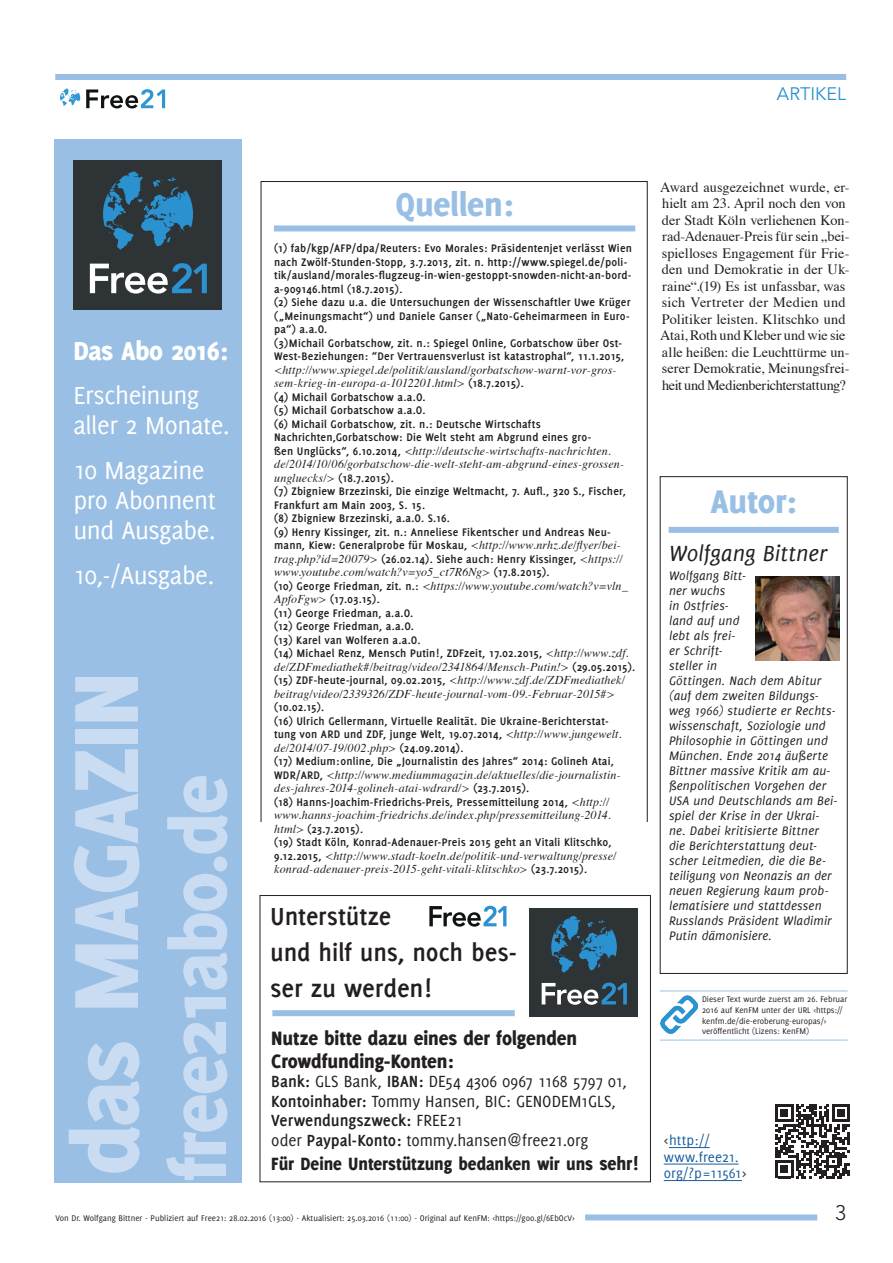
<style>
.page{position:relative;width:893px;height:1263px;background:#fff}
.page>*{position:absolute;margin:0;border:0;box-sizing:border-box;transform-origin:0 0}
.t1{font:800 99.6px "Delicious";letter-spacing:-.02em;color:#c9dcf1}
.t2{font:800 84.6px "Delicious";letter-spacing:-.025em;color:#c9dcf1}
.Autor_und_Quelle_Rub{font:800 36px "Delicious";letter-spacing:-.005em;color:#9abfe5}
.t3{font:800 28.5px "Delicious";letter-spacing:-.015em;color:#fff}
.t4{font:27px "Delicious";letter-spacing:-.015em;color:#fff}
.t5{font:700 27px/36px "Delicious";letter-spacing:-.005em;color:#231f20}
.Autor__Name__Autoren{font:italic 24px "Delicious";letter-spacing:-.005em;color:#231f20}
.t6{font:800 21.3px/23px "Delicious";letter-spacing:-.005em;color:#231f20}
.t7{font:300 21px "Avenir";color:#231f20}
.t8{font:800 19.5px "Delicious";letter-spacing:-.005em;color:#231f20;scale:.95 1}
.t9{font:18px "Avenir";color:#2a92d0}
.t10{font:17.7px/19.5px "Delicious";letter-spacing:-.005em;color:#231f20}
.t11{font:15px/16.5px "Delicious";color:#175d9e}
.t12{font:14.25px/16.5px "Times";color:#231f20}
.Autor__Beschreibung{font:italic 13.5px/15px "Delicious";letter-spacing:.01em;color:#231f20}
.t13{font:700 12px/13.5px "Delicious";letter-spacing:.015em;color:#231f20}
.t14{font:italic 12px/13.5px "Times";letter-spacing:.015em;color:#231f20}
.Link-Original{font:9px/10.8px "Delicious";color:#231f20}
.s1{font-family:"Times";font-weight:400;font-style:italic}
.s2{font-family:"Delicious";font-weight:700;font-style:normal}
.s3{font-weight:700}
.s4{font-size:20.1px}
.s5{color:#231f20}
</style>
<div class="page">
<div style="left:55px;top:74px;width:791px;height:6px;background:#9abfe5"></div>
<div style="left:585px;top:1214px;width:232px;height:6px;background:#9abfe5"></div>
<svg style="left:86px;top:89px;width:79px;height:19px"></svg>
<svg style="left:60px;top:88px;width:20px;height:18px"></svg>
<svg style="left:775px;top:1104px;width:75px;height:74px"></svg>
<hr style="left:669px;top:1147px;width:41px;height:1px;background:#175d9e">
<hr style="left:664px;top:1164px;width:75px;height:1px;background:#175d9e">
<hr style="left:664px;top:1180px;width:78px;height:1px;background:#175d9e">
<div style="left:669px;top:527px;width:170px;height:6px;background:#9abfe5"></div>
<div style="left:660px;top:476px;width:188px;height:498px;border:1px solid #231f20"></div>
<img style="left:756px;top:577px;width:83px;height:83px">
<div style="left:54px;top:139px;width:187px;height:1043px;background:#9abfe5"></div>
<div style="left:73px;top:161px;width:149px;height:149px;background:#2e3336"></div>
<svg style="left:103px;top:171px;width:90px;height:79px"></svg>
<svg style="left:90px;top:263px;width:117px;height:31px"></svg>
<div style="left:260px;top:895px;width:391px;height:287px;border:1px solid #231f20"></div>
<div style="left:272px;top:1010px;width:243px;height:6px;background:#9abfe5"></div>
<div style="left:530px;top:908px;width:108px;height:108px;background:#2e3336"></div>
<svg style="left:551px;top:916px;width:66px;height:57px"></svg>
<svg style="left:542px;top:982px;width:85px;height:23px"></svg>
<div style="left:427px;top:905px;width:81px;height:22px;background:#92c7e7"></div>
<div style="left:427px;top:905px;width:79px;height:22px;background:#fff"></div>
<svg style="left:429px;top:906px;width:77px;height:21px"></svg>
<div style="left:274px;top:225px;width:361px;height:6px;background:#9abfe5"></div>
<hr style="left:660px;top:990px;width:188px;height:1px;background:#9abfe5">
<hr style="left:660px;top:1040px;width:188px;height:1px;background:#9abfe5">
<img style="left:660px;top:996px;width:38px;height:37px">
<p class="t3" style="left:73px;top:334px;width:156px">Das Abo 2016:</p>
<p class="t4" style="left:73px;top:380px;width:127px">Erscheinung</p>
<p class="t4" style="left:73px;top:410px;width:158px">aller 2 Monate.</p>
<p class="t4" style="left:73px;top:455px;width:133px">10 Magazine</p>
<p class="t4" style="left:73px;top:485px;width:144px">pro Abonnent</p>
<p class="t4" style="left:73px;top:515px;width:144px">und Ausgabe.</p>
<p class="t4" style="left:73px;top:560px;width:142px">10,-/Ausgabe.</p>
<p class="t1" style="left:48px;top:1175px;width:505px;rotate:-90deg">das MAGAZIN</p>
<p class="t2" style="left:149px;top:1181px;width:408px;rotate:-90deg">free21abo.de</p>
<p class="t9" style="left:777px;top:83px;width:71px">ARTIKEL</p>
<p class="Autor_und_Quelle_Rub" style="left:395px;top:183px;width:120px">Quellen:</p>
<p class="t13" style="left:274px;top:241px;width:359px">(1) fab/kgp/AFP/dpa/Reuters: Evo Morales: Präsidentenjet verlässt Wien nach Zwölf-Stunden-Stopp, 3.7.2013, zit. n. http://www.spiegel.de/poli&shy;tik/ausland/morales-flugzeug-in-wien-gestoppt-snowden-nicht-an-bord&shy;a-909146.html (18.7.2015).</p>
<p class="t13" style="left:274px;top:295px;width:358px;text-align:justify">(2) Siehe dazu u.a. die Untersuchungen der Wissenschaftler Uwe Krüger („Meinungsmacht“) und Daniele Ganser („Nato-Geheimarmeen in Euro&shy;pa“) a.a.O.</p>
<p class="t13" style="left:274px;top:336px;width:352px">(3)Michail Gorbatschow, zit. n.: Spiegel Online, Gorbatschow über Ost-West-Beziehungen: “Der Vertrauensverlust ist katastrophal“, 11.1.2015, <span class="s1">&lt;http://www.spiegel.de/politik/ausland/gorbatschow-warnt-vor-gros&shy;sem-krieg-in-europa-a-1012201.html&gt;</span> (18.7.2015).</p>
<p class="t13" style="left:274px;top:390px;width:153px">(4) Michail Gorbatschow a.a.O.</p>
<p class="t13" style="left:274px;top:403px;width:153px">(5) Michail Gorbatschow a.a.O.</p>
<p class="t13" style="left:274px;top:417px;width:352px">(6) Michail Gorbatschow, zit. n.: Deutsche Wirtschafts Nachrichten,Gorbatschow: Die Welt steht am Abgrund eines gro-<br>ßen Unglücks“, 6.10.2014, <span class="s1">&lt;http://deutsche-wirtschafts-nachrichten. de/2014/10/06/gorbatschow-die-welt-steht-am-abgrund-eines-grossen&shy;ungluecks/&gt;</span> (18.7.2015).</p>
<p class="t13" style="left:274px;top:484px;width:353px">(7) Zbigniew Brzezinski, Die einzige Weltmacht, 7. Aufl., 320 S., Fischer,<br>Frankfurt am Main 2003, S. 15.</p>
<p class="t13" style="left:274px;top:511px;width:177px">(8) Zbigniew Brzezinski, a.a.O. S.16.</p>
<p class="t13" style="left:274px;top:525px;width:350px">(9) Henry Kissinger, zit. n.: Anneliese Fikentscher und Andreas Neu&shy;mann, Kiew: Generalprobe für Moskau, <span class="s1">&lt;http://www.nrhz.de/flyer/bei&shy;trag.php?id=20079&gt;</span> (26.02.14). Siehe auch: Henry Kissinger, <span class="s1">&lt;https:// www.youtube.com/watch?v=yo5_ct7R6Ng&gt;</span> (17.8.2015).</p>
<p class="t14" style="left:274px;top:578px;width:355px"><span class="s2">(10) George Friedman, zit. n.:</span> &lt;https://www.youtube.com/watch?v=vln_<br>ApfoFgw&gt; <span class="s2">(17.03.15).</span></p>
<p class="t13" style="left:274px;top:606px;width:141px">(11) George Friedman, a.a.O.</p>
<p class="t13" style="left:274px;top:619px;width:141px">(12) George Friedman, a.a.O.</p>
<p class="t13" style="left:274px;top:633px;width:148px">(13) Karel van Wolferen a.a.O.</p>
<p class="t14" style="left:274px;top:646px;width:363px"><span class="s2">(14) Michael Renz, Mensch Putin!, ZDFzeit, 17.02.2015,</span> &lt;http://www.zdf. de/ZDFmediathek#/beitrag/video/2341864/Mensch-Putin!&gt; <span class="s2">(29.05.2015).</span></p>
<p class="t14" style="left:274px;top:673px;width:353px"><span class="s2">(15) ZDF-heute-journal, 09.02.2015,</span> &lt;http://www.zdf.de/ZDFmediathek/ beitrag/video/2339326/ZDF-heute-journal-vom-09.-Februar-2015#&gt; <span class="s2">(10.02.15).</span></p>
<p class="t13" style="left:274px;top:714px;width:349px">(16) Ulrich Gellermann, Virtuelle Realität. Die Ukraine-Berichterstat&shy;tung von ARD und ZDF, junge Welt, 19.07.2014, <span class="s1">&lt;http://www.jungewelt. de/2014/07-19/002.php&gt;</span> (24.09.2014).</p>
<p class="t14" style="left:274px;top:754px;width:348px"><span class="s2">(17) Medium:online, Die „Journalistin des Jahres“ 2014: Golineh Atai,<br>WDR/ARD,</span> &lt;http://www.mediummagazin.de/aktuelles/die-journalistin&shy;des-jahres-2014-golineh-atai-wdrard/&gt; <span class="s2">(23.7.2015).</span></p>
<p class="t14" style="left:274px;top:794px;width:338px;text-align:justify"><span class="s2">(18) Hanns-Joachim-Friedrichs-Preis, Pressemitteilung 2014,</span> &lt;http:// www.hanns-joachim-friedrichs.de/index.php/pressemitteilung-2014. html&gt; <span class="s2">(23.7.2015).</span></p>
<p class="t14" style="left:274px;top:835px;width:344px"><span class="s2">(19) Stadt Köln, Konrad-Adenauer-Preis 2015 geht an Vitali Klitschko,<br>9.12.2015,</span> &lt;http://www.stadt-koeln.de/politik-und-verwaltung/presse/ konrad-adenauer-preis-2015-geht-vitali-klitschko&gt; <span class="s2">(23.7.2015).</span></p>
<p class="t5" style="left:270px;top:898px;width:123px">Unterstütze</p>
<p class="t5" style="left:270px;top:934px;width:248px">und hilf uns, noch bes&shy;ser zu werden!</p>
<p class="t6" style="left:271px;top:1026px;width:307px">Nutze bitte dazu eines der folgenden<br>Crowdfunding-Konten:</p>
<p class="t10" style="left:271px;top:1072px;width:357px"><span class="s3">Bank:</span> GLS Bank, <span class="s3">IBAN:</span> DE54 4306 0967 1168 5797 01,<br><span class="s3">Kontoinhaber:</span> Tommy Hansen, BIC: GENODEM1GLS,<br><span class="s3">Verwendungszweck:</span> FREE21</p>
<p class="t10" style="left:271px;top:1130px;width:319px">oder <span class="s3">Paypal-Konto:</span> tommy.hansen@free21.org</p>
<p class="t8" style="left:271px;top:1152px;width:388px">Für Deine Unterstützung bedanken wir uns <span class="s4">sehr!</span></p>
<p class="t12" style="left:660px;top:178px;width:191px">Award ausgezeichnet wurde, er&shy;hielt am 23. April noch den von der Stadt Köln verliehenen Kon&shy;rad-Adenauer-Preis für sein „bei&shy;spielloses Engagement für Frie&shy;den und Demokratie in der Uk&shy;raine“.(19) Es ist unfassbar, was sich Vertreter der Medien und<br>Politiker leisten. Klitschko und<br>Atai, Roth und Kleber und wie sie alle heißen: die Leuchttürme un&shy;serer Demokratie, Meinungsfrei&shy;heit und Medienberichterstattung?</p>
<p class="Autor_und_Quelle_Rub" style="left:711px;top:481px;width:88px">Autor:</p>
<p class="Autor__Name__Autoren" style="left:669px;top:539px;width:160px">Wolfgang Bittner</p>
<p class="Autor__Beschreibung" style="left:669px;top:568px;width:170px">Wolfgang Bitt-<br>ner wuchs<br>in Ostfries-<br>land auf und<br>lebt als frei-<br>er Schrift-<br>steller in<br>Göttingen. Nach dem Abitur (auf dem zweiten Bildungs&shy;weg 1966) studierte er Rechts&shy;wissenschaft, Soziologie und<br>Philosophie in Göttingen und<br>München. Ende 2014 äußerte<br>Bittner massive Kritik am au&shy;ßenpolitischen Vorgehen der<br>USA und Deutschlands am Bei&shy;spiel der Krise in der Ukrai&shy;ne. Dabei kritisierte Bittner die Berichterstattung deut&shy;scher Leitmedien, die die Be&shy;teiligung von Neonazis an der neuen Regierung kaum prob&shy;lematisiere und stattdessen<br>Russlands Präsident Wladimir<br>Putin dämonisiere.</p>
<p class="Link-Original" style="left:702px;top:993px;width:147px">Dieser Text wurde zuerst am 26. Februar 2016 auf KenFM unter der URL &lt;https:// kenfm.de/die-eroberung-europas/&gt; veröffentlicht (Lizens: KenFM)</p>
<p class="t11" style="left:664px;top:1132px;width:84px"><span class="s5">&lt;</span>http:// www.free21. org/?p=11561<span class="s5">&gt;</span></p>
<p class="Link-Original" style="left:55px;top:1212px;width:521px">Von Dr. Wolfgang Bittner - Publiziert auf Free21: 28.02.2016 (13:00) - Aktualisiert: 25.03.2016 (11:00) - Original auf KenFM: &lt;https://goo.gl/6EbOcV&gt;</p>
<p class="t7" style="left:835px;top:1201px;width:12px">3</p>
</div>
